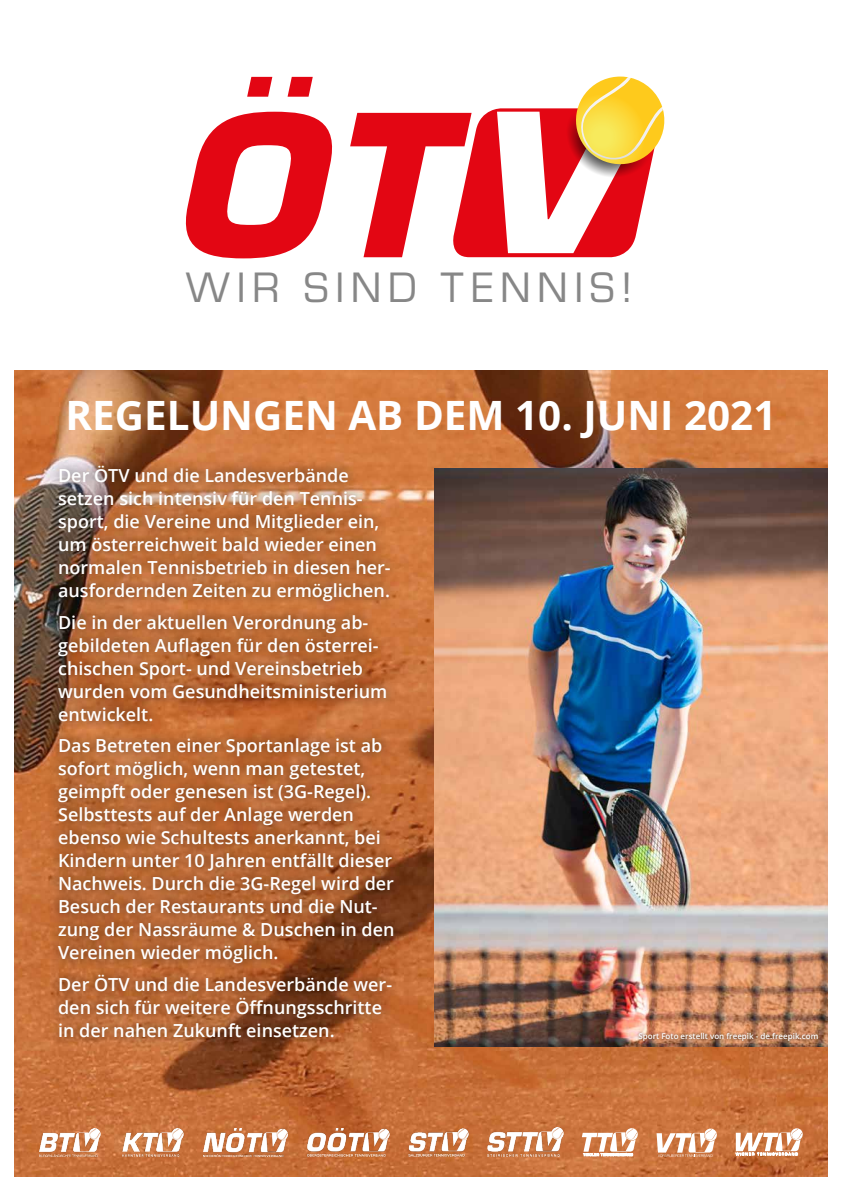
<style>
.page{position:relative;width:842px;height:1191px;background:#fff}
.page>*{position:absolute;margin:0;border:0;box-sizing:border-box;transform-origin:0 0}
.t1{font:44.2px "Eurostile";letter-spacing:.145em;color:#878787}
.t2{font:700 40.4px "Open Sans";color:#fff}
.t3{font:600 18px/23px "Open Sans";color:#fff}
.t4{font:600 8px "Open Sans";color:#fff}
</style>
<div class="page">
<img style="left:14px;top:370px;width:814px;height:806px">
<img style="left:40px;top:1128px;width:60px;height:28px">
<img style="left:121px;top:1128px;width:63px;height:29px">
<img style="left:203px;top:1128px;width:85px;height:28px">
<img style="left:307px;top:1128px;width:82px;height:29px">
<img style="left:487px;top:1127px;width:76px;height:29px">
<img style="left:408px;top:1128px;width:61px;height:29px">
<svg style="left:656px;top:1128px;width:61px;height:28px"></svg>
<svg style="left:736px;top:1128px;width:67px;height:27px"></svg>
<svg style="left:582px;top:1128px;width:56px;height:27px"></svg>
<svg style="left:185px;top:77px;width:287px;height:181px"></svg>
<svg style="left:449px;top:77px;width:216px;height:180px"></svg>
<div style="left:47px;top:454px;width:359px;height:595px;background:#000;opacity:.75"></div>
<img style="left:434px;top:468px;width:394px;height:578px">
<div style="left:636px;top:1030px;width:184px;height:13px;background:#000;opacity:.75"></div>
<h1 class="t1" style="left:186px;top:259px;width:448px">WIR SIND TENNIS!</h1>
<h2 class="t2" style="left:66px;top:386px;width:712px">REGELUNGEN AB DEM 10. JUNI 2021</h2>
<p class="t3" style="left:58px;top:463px;width:334px">Der ÖTV und die Landesverbände setzen sich intensiv für den Tennis&shy;sport, die Vereine und Mitglieder ein, um österreichweit bald wieder einen normalen Tennisbetrieb in diesen her&shy;ausfordernden Zeiten zu ermöglichen.</p>
<p class="t3" style="left:58px;top:610px;width:331px">Die in der aktuellen Verordnung ab&shy;gebildeten Auflagen für den österrei&shy;chischen Sport- und Vereinsbetrieb wurden vom Gesundheitsministerium entwickelt.</p>
<p class="t3" style="left:58px;top:733px;width:338px">Das Betreten einer Sportanlage ist ab sofort möglich, wenn man getestet, geimpft oder genesen ist (3G-Regel).<br>Selbsttests auf der Anlage werden ebenso wie Schultests anerkannt, bei Kindern unter 10 Jahren entfällt dieser Nachweis. Durch die 3G-Regel wird der Besuch der Restaurants und die Nut&shy;zung der Nassräume &amp; Duschen in den Vereinen wieder möglich.</p>
<p class="t3" style="left:58px;top:972px;width:335px">Der ÖTV und die Landesverbände wer&shy;den sich für weitere Öffnungsschritte in der nahen Zukunft einsetzen.</p>
<p class="t4" style="left:638px;top:1030px;width:181px">Sport Foto erstellt von freepik - de.freepik.com</p>
</div>
